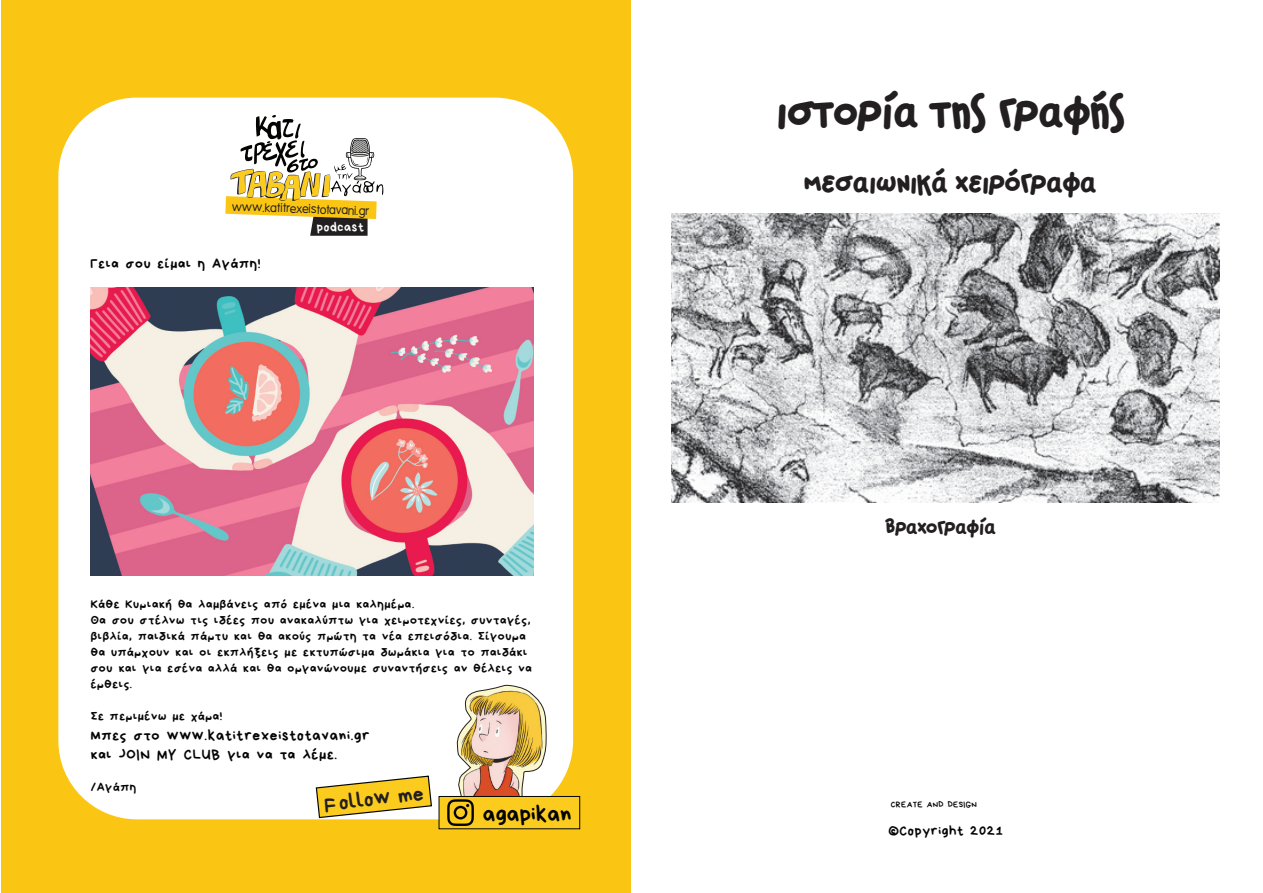
<style>
.page{position:relative;width:1263px;height:893px;background:#fff}
.page>*{position:absolute;margin:0;border:0;box-sizing:border-box;transform-origin:0 0}
.t1{font:41.55px "PF Phat Face Alternate";color:#231f20}
.t2{font:27px "PF Phat Face Alternate";color:#231f20}
.t3{font:23.1px "Bryndan Write";letter-spacing:.01em;color:#040503}
.t4{font:21.3px "Bryndan Write";color:#231f20}
.t5{font:18.9px "PF Phat Face Alternate";color:#231f20}
.t6{font:15.3px/19.4px "Bryndan Write";letter-spacing:.05em;color:#040503}
.t7{font:14.85px "Bryndan Write";letter-spacing:.05em;color:#040503}
.t8{font:14.1px "Bryndan Write";letter-spacing:.05em;color:#040503}
.t9{font:13.05px/16px "Bryndan Write";letter-spacing:.05em;color:#040503}
.t10{font:13.05px "Bryndan Write";letter-spacing:.05em;color:#fff}
.t11{font:12.15px "Mg Open Modata";color:#231f20}
.t12{font:8.7px "Bryndan Write";letter-spacing:.05em;color:#040503}
</style>
<div class="page">
<div style="left:1px;top:1px;width:630px;height:892px;background:#fac613"></div>
<div style="left:58px;top:98px;width:515px;height:721px;background:#fff;border-radius:79px"></div>
<svg style="left:225px;top:115px;width:158px;height:121px"></svg>
<img style="left:672px;top:214px;width:547px;height:289px">
<img style="left:90px;top:288px;width:443px;height:287px">
<svg style="left:315px;top:775px;width:117px;height:44px"></svg>
<div style="left:439px;top:796px;width:141px;height:33px;background:#fbcc1e"></div>
<img style="left:447px;top:684px;width:100px;height:142px">
<div style="left:439px;top:796px;width:141px;height:33px;border:1px solid #040503"></div>
<p class="t11" style="left:232px;top:200px;width:139px;rotate:2deg">www.katitrexeistotavani.gr</p>
<p class="t7" style="left:90px;top:255px;width:172px">Γεια σου είμαι η Αγάπη!</p>
<p class="t10" style="left:317px;top:220px;width:49px">podcast</p>
<h1 class="t1" style="left:776px;top:87px;width:349px">ιστορία της γραφής</h1>
<h2 class="t2" style="left:804px;top:166px;width:294px">μεσαιωνικά χειρόγραφα</h2>
<h3 class="t5" style="left:886px;top:515px;width:111px">Βραχογραφία</h3>
<p class="t9" style="left:91px;top:596px;width:443px">Κάθε Κυριακή θα λαμβάνεις από εμένα μια καλημέρα.<br>Θα σου στέλνω τις ιδέες που ανακαλύπτω για χειροτεχνίες, συνταγές, βιβλία, παιδικά πάρτυ και θα ακούς πρώτη τα νέα επεισόδια. Σίγουρα θα υπάρχουν και οι εκπλήξεις με εκτυπώσιμα δωράκια για το παιδάκι σου και για εσένα αλλά και θα οργανώνουμε συναντήσεις αν θέλεις να έρθεις.</p>
<p class="t9" style="left:91px;top:708px;width:133px">Σε περιμένω με χάρα!</p>
<p class="t6" style="left:91px;top:726px;width:280px">Μπες στο www.katitrexeistotavani.gr και JOIN MY CLUB για να τα λέμε.</p>
<p class="t9" style="left:91px;top:779px;width:47px">/Αγάπη</p>
<h3 class="t4" style="left:323px;top:793px;width:101px;rotate:-6deg">F ollow me</h3>
<p class="t12" style="left:891px;top:800px;width:87px">CREATE AND DESIGN</p>
<h3 class="t3" style="left:483px;top:802px;width:90px">agapikan</h3>
<p class="t8" style="left:888px;top:823px;width:116px">©Copyright 2021</p>
</div>
